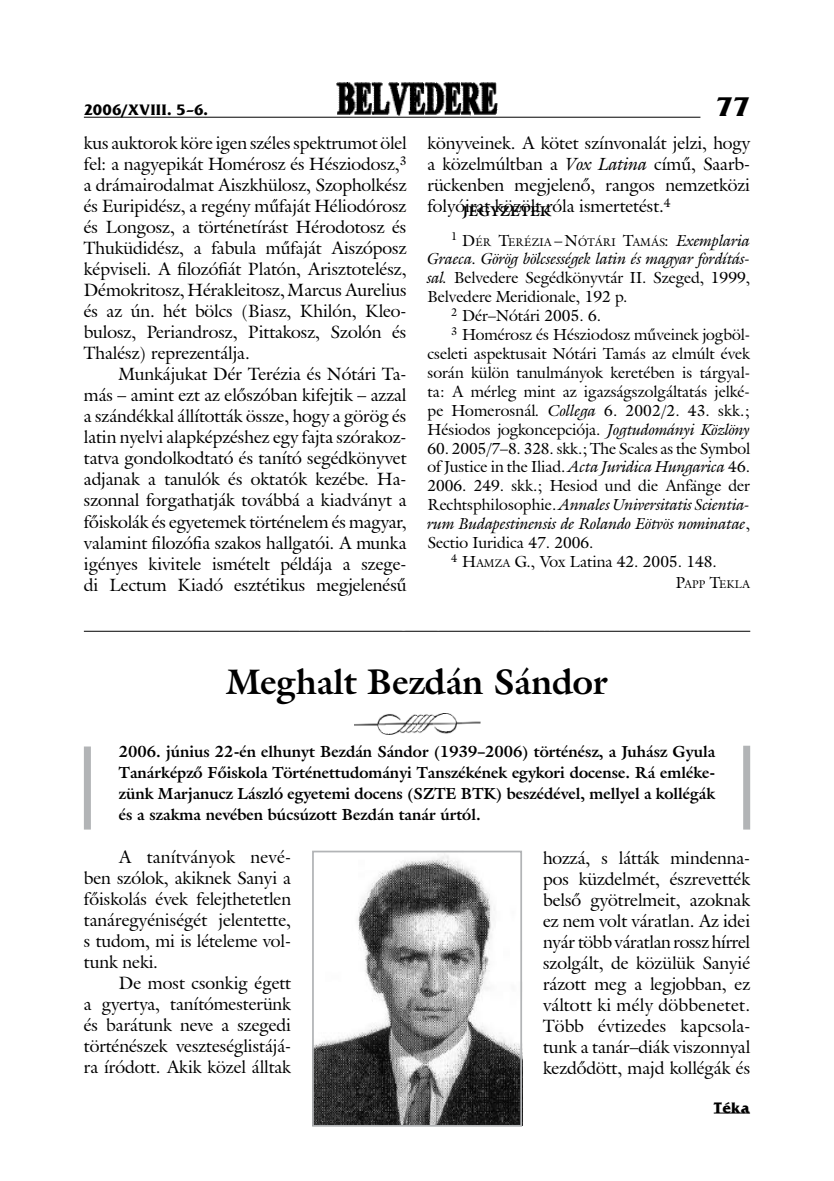
<style>
.page{position:relative;width:834px;height:1181px;background:#fff}
.page>*{position:absolute;margin:0;border:0;box-sizing:border-box;transform-origin:0 0}
.t1{font:700 35px "Galliard PFL";color:#000}
.t2{font:700 28px "Friz Quadrata PFL";color:#000}
.t3{font:17.5px/21px "Galliard PFL";color:#000;text-align:justify}
.t4{font:15.75px "Galliard PFL";color:#000}
.t5{font:700 15.75px/21px "Galliard PFL";color:#000;text-align:justify}
.t6{font:italic 15.75px "Galliard PFL";color:#000}
.t7{font:700 15.75px "Friz Quadrata PFL";color:#000}
.t8{font:700 14px "Galliard PFL";color:#000}
.t9{font:11.03px "Galliard PFL";letter-spacing:.01em;color:#000}
.s1{font-style:italic}
.s2{font-size:15.75px}
.s3{font-style:italic;font-size:15.75px}
.s4{font-style:normal}
.s5{font-style:inherit}
.s6{font-size:11.03px}
</style>
<div class="page">
<hr style="left:84px;top:117px;width:616px;height:1px;background:#000">
<img style="left:337px;top:83px;width:160px;height:32px">
<hr style="left:713px;top:1112px;width:37px;height:1px;background:#000">
<hr style="left:84px;top:631px;width:666px;height:1px;background:#000">
<div style="left:84px;top:746px;width:7px;height:83px;background:#b2b4b6"></div>
<div style="left:743px;top:745px;width:7px;height:84px;background:#b2b4b6"></div>
<img style="left:354px;top:713px;width:126px;height:21px">
<img style="left:315px;top:854px;width:204px;height:269px">
<div style="left:312px;top:850px;width:210px;height:276px;border:2px solid #b2b4b6"></div>
<p class="t7" style="left:84px;top:101px;width:125px">2006/XVIII. 5–6.</p>
<p class="t2" style="left:715px;top:91px;width:36px">77</p>
<p class="t3" style="left:84px;top:133px;width:324px">kus auktorok köre igen széles spektrumot ölel</p>
<p class="t3" style="left:84px;top:154px;width:324px">fel: a nagyepikát Homérosz és Hésziodosz,<sup>3</sup></p>
<p class="t3" style="left:84px;top:175px;width:324px">a drámairodalmat Aiszkhülosz, Szopholkész</p>
<p class="t3" style="left:84px;top:196px;width:324px">és Euripidész, a regény mûfaját Héliodórosz</p>
<p class="t3" style="left:84px;top:217px;width:324px">és Longosz, a történetírást Hérodotosz és</p>
<p class="t3" style="left:84px;top:238px;width:324px">Thuküdidész, a fabula mûfaját Aiszóposz</p>
<p class="t3" style="left:84px;top:259px;width:324px">képviseli. A filozófiát Platón, Arisztotelész,</p>
<p class="t3" style="left:84px;top:280px;width:324px">Démokritosz, Hérakleitosz, Marcus Aurelius</p>
<p class="t3" style="left:84px;top:301px;width:324px">és az ún. hét bölcs (Biasz, Khilón, Kleo-</p>
<p class="t3" style="left:84px;top:322px;width:324px">bulosz, Periandrosz, Pittakosz, Szolón és</p>
<p class="t3" style="left:84px;top:343px;width:167px">Thalész) reprezentálja.</p>
<p class="t3" style="left:119px;top:364px;width:289px">Munkájukat Dér Terézia és Nótári Ta-</p>
<p class="t3" style="left:84px;top:385px;width:324px">más – amint ezt az elõszóban kifejtik – azzal</p>
<p class="t3" style="left:84px;top:406px;width:324px">a szándékkal állították össze, hogy a görög és</p>
<p class="t3" style="left:84px;top:427px;width:324px">latin nyelvi alapképzéshez egy fajta szórakoz-</p>
<p class="t3" style="left:84px;top:448px;width:324px">tatva gondolkodtató és tanító segédkönyvet</p>
<p class="t3" style="left:84px;top:469px;width:324px">adjanak a tanulók és oktatók kezébe. Ha-</p>
<p class="t3" style="left:84px;top:490px;width:324px">szonnal forgathatják továbbá a kiadványt a</p>
<p class="t3" style="left:84px;top:511px;width:324px">fõiskolák és egyetemek történelem és magyar,</p>
<p class="t3" style="left:84px;top:532px;width:324px">valamint filozófia szakos hallgatói. A munka</p>
<p class="t3" style="left:84px;top:553px;width:324px">igényes kivitele ismételt példája a szege-</p>
<p class="t3" style="left:84px;top:574px;width:324px">di Lectum Kiadó esztétikus megjelenésû</p>
<p class="t3" style="left:427px;top:133px;width:324px">könyveinek. A kötet színvonalát jelzi, hogy a közelmúltban a <span class="s1">Vox Latina</span> címû, Saarb&shy;rückenben megjelenõ, rangos nemzetközi folyóirat közölt róla ismertetést.<sup>4</sup></p>
<p class="t8" style="left:462px;top:202px;width:59px">Jegyzetek</p>
<p class="t9" style="left:451px;top:234px;width:300px"><sup>1</sup> <span class="s2">D</span>ÉR <span class="s2">T</span>ERÉZIA <span class="s2">– N</span>ÓTÁRI <span class="s2">T</span>AMÁS<span class="s2">:</span> <span class="s3">Exemplaria</span></p>
<p class="t6" style="left:427px;top:248px;width:324px">Graeca. Görög bölcsességek latin és magyar fordítás-</p>
<p class="t4" style="left:427px;top:268px;width:324px"><span class="s1">sal.</span> Belvedere Segédkönyvtár II. Szeged, 1999,</p>
<p class="t4" style="left:427px;top:286px;width:201px">Belvedere Meridionale, 192 p.</p>
<p class="t4" style="left:451px;top:305px;width:151px"><sup>2</sup> Dér–Nótári 2005. 6.</p>
<p class="t4" style="left:451px;top:324px;width:300px"><sup>3</sup> Homérosz és Hésziodosz mûveinek jogböl-</p>
<p class="t4" style="left:427px;top:343px;width:324px">cseleti aspektusait Nótári Tamás az elmúlt évek</p>
<p class="t4" style="left:427px;top:362px;width:324px">során külön tanulmányok keretében is tárgyal-</p>
<p class="t4" style="left:427px;top:381px;width:324px">ta: A mérleg mint az igazságszolgáltatás jelké-</p>
<p class="t4" style="left:427px;top:400px;width:324px">pe Homerosnál<span class="s1">. Collega</span> 6. 2002/2. 43. skk.;</p>
<p class="t4" style="left:427px;top:419px;width:324px">Hésiodos jogkoncepciója. <span class="s1">Jogtudományi Közlöny</span></p>
<p class="t4" style="left:427px;top:438px;width:324px">60. 2005/7–8. 328. skk.; The Scales as the Symbol</p>
<p class="t4" style="left:427px;top:457px;width:324px">of Justice in the Iliad. <span class="s1">Acta Juridica Hungarica</span> 46.</p>
<p class="t4" style="left:427px;top:475px;width:324px">2006. 249. skk.; Hesiod und die Anfänge der</p>
<p class="t6" style="left:427px;top:494px;width:324px"><span class="s4">Rechtsphilosophie.</span> Annales Universitatis Scientia-</p>
<p class="t6" style="left:427px;top:513px;width:324px">rum Budapestinensis de Rolando Eötvös nominatae<span class="s4">,</span></p>
<p class="t4" style="left:427px;top:532px;width:167px">Sectio Iuridica 47. 2006.</p>
<p class="t4" style="left:451px;top:551px;width:267px"><sup>4</sup> <span class="s5">H</span><span class="s6">AMZA</span> <span class="s5">G.,</span> Vox Latina 42. 2005. 148.</p>
<p class="t9" style="left:675px;top:577px;width:60px"><span class="s2">P</span>APP <span class="s2">T</span>EKLA</p>
<p class="t1" style="left:226px;top:659px;width:383px">Meghalt Bezdán Sándor</p>
<p class="t5" style="left:119px;top:741px;width:597px">2006. június 22-én elhunyt Bezdán Sándor (1939–2006) történész, a Juhász Gyula Tanárképzõ Fõiskola Történettudományi Tanszékének egykori docense. Rá emléke&shy;zünk Marjanucz László egyetemi docens (SZTE BTK) beszédével, mellyel a kollégák és a szakma nevében búcsúzott Bezdán tanár úrtól.</p>
<p class="t3" style="left:119px;top:846px;width:174px">A tanítványok nevé-</p>
<p class="t3" style="left:84px;top:867px;width:209px">ben szólok, akiknek Sanyi a</p>
<p class="t3" style="left:84px;top:888px;width:209px">fõiskolás évek felejthetetlen</p>
<p class="t3" style="left:84px;top:909px;width:209px">tanáregyéniségét jelentette,</p>
<p class="t3" style="left:84px;top:930px;width:209px">s tudom, mi is lételeme vol-</p>
<p class="t3" style="left:84px;top:951px;width:75px">tunk neki.</p>
<p class="t3" style="left:119px;top:972px;width:174px">De most csonkig égett</p>
<p class="t3" style="left:84px;top:993px;width:209px">a gyertya, tanítómesterünk</p>
<p class="t3" style="left:84px;top:1014px;width:209px">és barátunk neve a szegedi</p>
<p class="t3" style="left:84px;top:1035px;width:209px">történészek veszteséglistájá-</p>
<p class="t3" style="left:84px;top:1056px;width:209px">ra íródott. Akik közel álltak</p>
<p class="t3" style="left:543px;top:847px;width:209px">hozzá, s látták mindenna&shy;pos küzdelmét, észrevették belsõ gyötrelmeit, azoknak ez nem volt váratlan. Az idei nyár több váratlan rossz hírrel szolgált, de közülük Sanyié rázott meg a legjobban, ez váltott ki mély döbbenetet.<br>Több évtizedes kapcsola&shy;tunk a tanár–diák viszonnyal kezdõdött, majd kollégák és</p>
<p class="t7" style="left:713px;top:1099px;width:38px">Téka</p>
</div>
